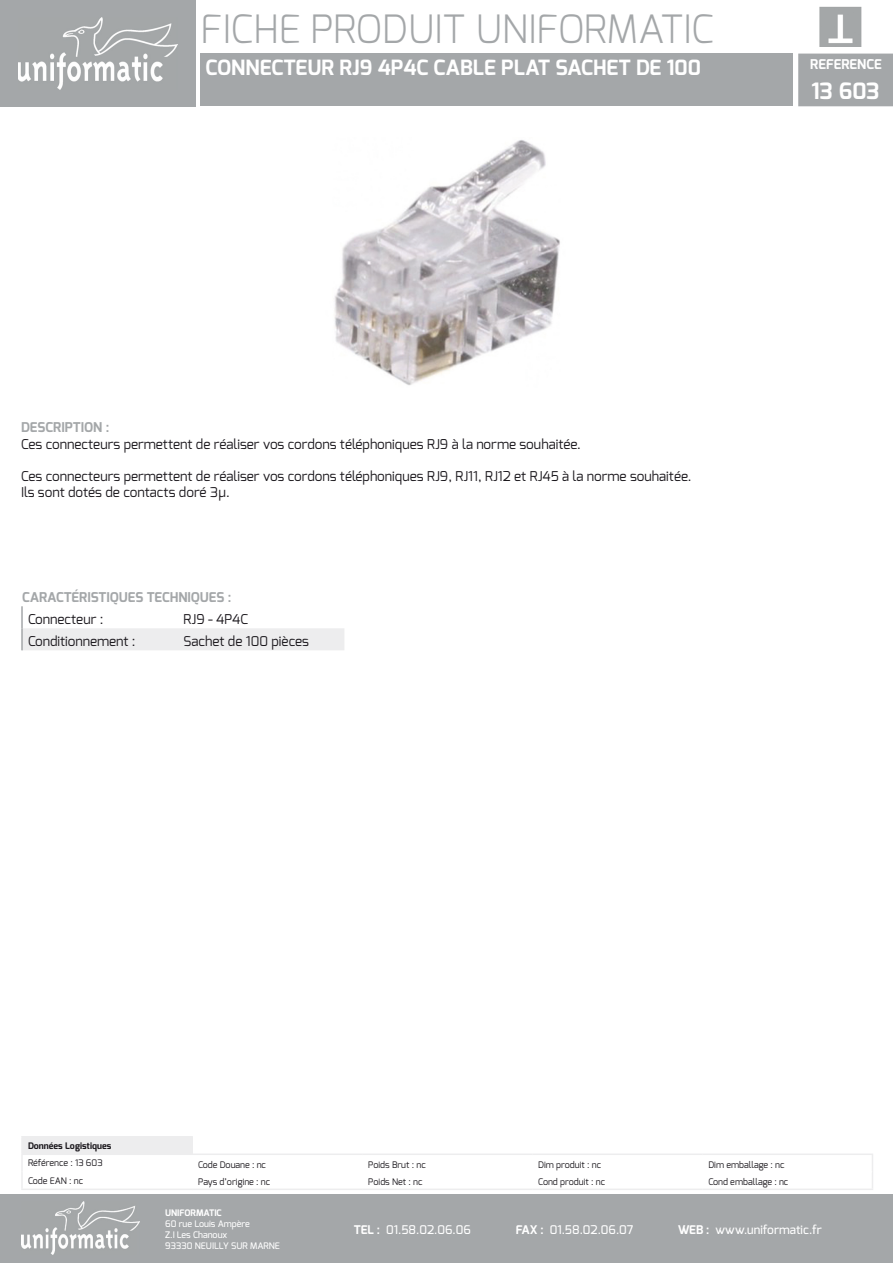
<style>
.page{position:relative;width:893px;height:1263px;background:#fff}
.page>*{position:absolute;margin:0;border:0;box-sizing:border-box;transform-origin:0 0}
.t1{font:300 39px "Exo";color:#a4a7a9}
.t2{font:700 22.5px "Exo";color:#fff}
.t3{font:700 21px "Exo";color:#fff}
.t4{font:13.5px/16.2px "Exo";color:#1a171c}
.t5{font:700 13.5px "Exo";color:#a4a7a9}
.t6{font:700 13.5px "Exo";color:#fff}
.t7{font:500 12px "Exo";color:#fff}
.t8{font:9px "Exo";color:#1a171c}
.t9{font:500 9px/10.8px "Exo";color:#fff}
.t10{font:700 9px "Exo";color:#1a171c}
.t11{font:700 9px "Exo";color:#fff}
.s1{font-weight:700}
</style>
<div class="page">
<div style="left:0;top:1195px;width:893px;height:68px;background:#a4a7a9"></div>
<img style="left:21px;top:1201px;width:118px;height:53px">
<div style="left:23px;top:628px;width:321px;height:22px;background:#ededee"></div>
<hr style="left:21px;top:606px;width:2px;height:22px;background:#a4a7a9">
<hr style="left:21px;top:628px;width:2px;height:22px;background:#a4a7a9">
<div style="left:0;top:0;width:196px;height:106px;background:#a4a7a9"></div>
<img style="left:18px;top:17px;width:160px;height:73px">
<div style="left:798px;top:54px;width:95px;height:52px;background:#a4a7a9"></div>
<img style="left:819px;top:6px;width:43px;height:41px">
<div style="left:200px;top:54px;width:593px;height:52px;background:#a4a7a9"></div>
<hr style="left:21px;top:1188px;width:171px;height:2px;background:#ededee">
<hr style="left:192px;top:1188px;width:170px;height:2px;background:#ededee">
<hr style="left:362px;top:1188px;width:170px;height:2px;background:#ededee">
<hr style="left:532px;top:1188px;width:170px;height:2px;background:#ededee">
<hr style="left:702px;top:1188px;width:171px;height:2px;background:#ededee">
<hr style="left:21px;top:1136px;width:172px;height:1px;background:#ededee">
<svg style="left:21px;top:1137px;width:852px;height:52px"></svg>
<hr style="left:21px;top:1153px;width:171px;height:2px;background:#ededee">
<img style="left:334px;top:140px;width:226px;height:246px">
<h1 class="t1" style="left:200px;top:3px;width:515px">FICHE PRODUIT UNIFORMATIC</h1>
<h3 class="t3" style="left:206px;top:54px;width:497px">CONNECTEUR RJ9 4P4C CABLE PLAT SACHET DE 100</h3>
<p class="t6" style="left:810px;top:56px;width:73px">REFERENCE</p>
<h2 class="t2" style="left:812px;top:77px;width:70px">13 603</h2>
<p class="t5" style="left:21px;top:419px;width:90px">DESCRIPTION :</p>
<p class="t4" style="left:21px;top:435px;width:561px">Ces connecteurs permettent de réaliser vos cordons téléphoniques RJ9 à la norme souhaitée.</p>
<p class="t4" style="left:21px;top:468px;width:672px">Ces connecteurs permettent de réaliser vos cordons téléphoniques RJ9, RJ11, RJ12 et RJ45 à la norme souhaitée.<br>Ils sont dotés de contacts doré 3µ.</p>
<p class="t5" style="left:22px;top:588px;width:211px">CARACTÉRISTIQUES TECHNIQUES :</p>
<p class="t4" style="left:28px;top:611px;width:77px">Connecteur :</p>
<p class="t4" style="left:184px;top:611px;width:66px">RJ9 - 4P4C</p>
<p class="t4" style="left:28px;top:633px;width:109px">Conditionnement :</p>
<p class="t4" style="left:184px;top:633px;width:127px">Sachet de 100 pièces</p>
<p class="t10" style="left:28px;top:1140px;width:85px">Données Logistiques</p>
<p class="t8" style="left:28px;top:1157px;width:76px">Référence : 13 603</p>
<p class="t8" style="left:198px;top:1158px;width:69px">Code Douane : nc</p>
<p class="t8" style="left:368px;top:1158px;width:59px">Poids Brut : nc</p>
<p class="t8" style="left:538px;top:1158px;width:64px">Dim produit : nc</p>
<p class="t8" style="left:708px;top:1158px;width:78px">Dim emballage : nc</p>
<p class="t8" style="left:28px;top:1175px;width:57px">Code EAN : nc</p>
<p class="t8" style="left:198px;top:1176px;width:74px">Pays d’origine : nc</p>
<p class="t8" style="left:368px;top:1176px;width:56px">Poids Net : nc</p>
<p class="t8" style="left:538px;top:1176px;width:68px">Cond produit : nc</p>
<p class="t8" style="left:708px;top:1176px;width:82px">Cond emballage : nc</p>
<p class="t7" style="left:354px;top:1222px;width:119px"><span class="s1">TEL :</span> 01.58.02.06.06</p>
<p class="t7" style="left:516px;top:1222px;width:119px"><span class="s1">FAX :</span> 01.58.02.06.07</p>
<p class="t7" style="left:678px;top:1222px;width:145px"><span class="s1">WEB :</span> www.uniformatic.fr</p>
<p class="t11" style="left:165px;top:1207px;width:58px">UNIFORMATIC</p>
<p class="t9" style="left:165px;top:1218px;width:116px">60 rue Louis Ampère<br>Z.I Les Chanoux<br>93330 NEUILLY SUR MARNE</p>
</div>
